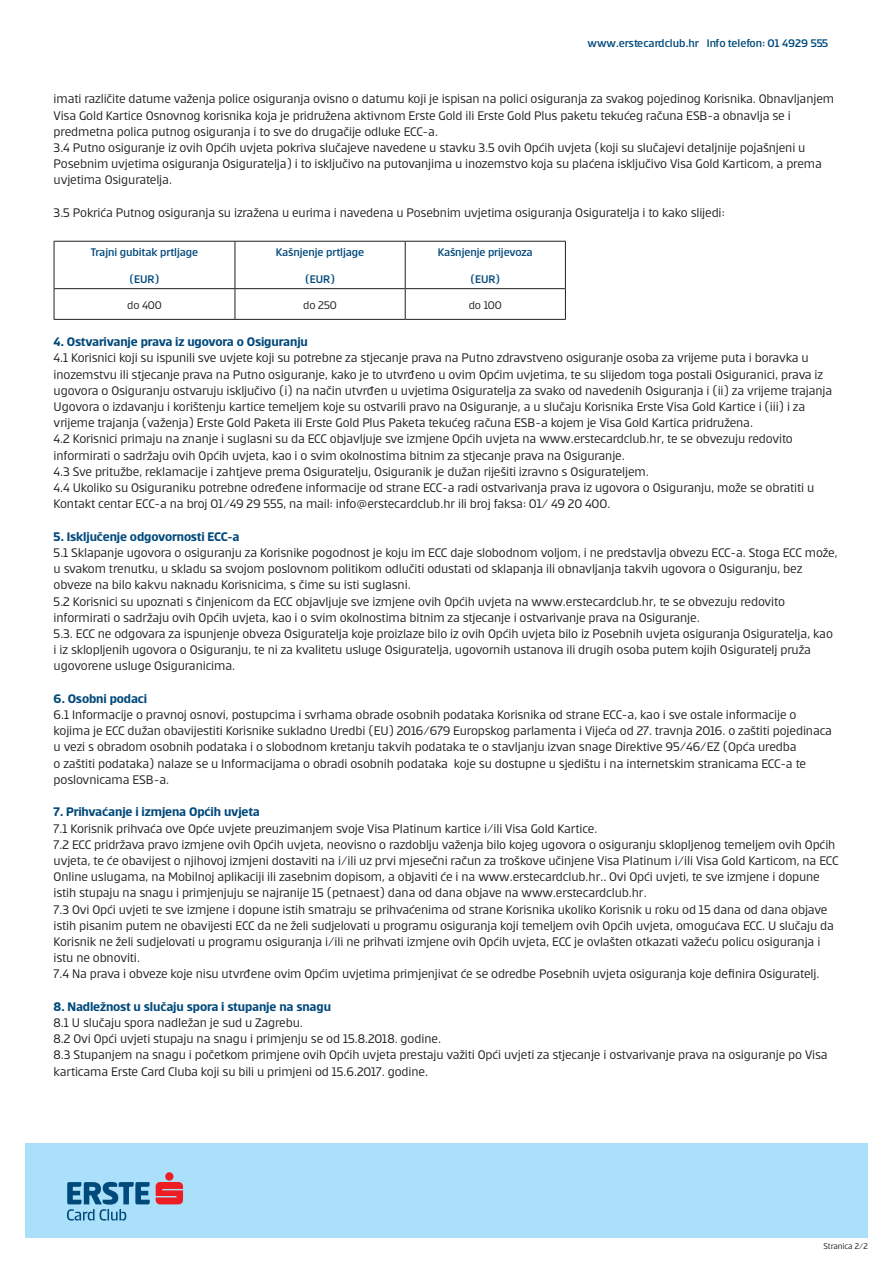
<style>
.page{position:relative;width:893px;height:1263px;background:#fff}
.page>*{position:absolute;margin:0;border:0;box-sizing:border-box;transform-origin:0 0}
.t1{font:13.5px/16.2px "Erste";letter-spacing:-.01em;color:#231f20}
.t2{font:700 13.5px "Erste";letter-spacing:-.01em;color:#00497b}
.t3{font:500 12px/26.4px "Erste";letter-spacing:-.01em;color:#00497b;text-align:center}
.t4{font:12px "Erste";letter-spacing:-.01em;color:#231f20}
.t5{font:9px "Erste";letter-spacing:-.015em;color:#231f20}
</style>
<div class="page">
<div style="left:25px;top:1142px;width:842px;height:95px;background:#aae0f9"></div>
<svg style="left:67px;top:1181px;width:83px;height:39px"></svg>
<svg style="left:156px;top:1172px;width:27px;height:32px"></svg>
<hr style="left:54px;top:241px;width:181px;height:1px;background:#231f20">
<hr style="left:54px;top:241px;width:1px;height:47px;background:#231f20">
<hr style="left:235px;top:241px;width:170px;height:1px;background:#231f20">
<hr style="left:234px;top:241px;width:1px;height:47px;background:#231f20">
<hr style="left:405px;top:241px;width:160px;height:1px;background:#231f20">
<hr style="left:404px;top:241px;width:1px;height:47px;background:#231f20">
<hr style="left:565px;top:241px;width:1px;height:47px;background:#231f20">
<hr style="left:54px;top:288px;width:181px;height:1px;background:#231f20">
<hr style="left:54px;top:289px;width:1px;height:30px;background:#231f20">
<hr style="left:235px;top:288px;width:170px;height:1px;background:#231f20">
<hr style="left:234px;top:289px;width:1px;height:30px;background:#231f20">
<hr style="left:405px;top:288px;width:160px;height:1px;background:#231f20">
<hr style="left:404px;top:289px;width:1px;height:30px;background:#231f20">
<hr style="left:565px;top:289px;width:1px;height:30px;background:#231f20">
<hr style="left:54px;top:319px;width:181px;height:1px;background:#231f20">
<hr style="left:235px;top:319px;width:170px;height:1px;background:#231f20">
<hr style="left:405px;top:319px;width:160px;height:1px;background:#231f20">
<p class="t3" style="left:587px;top:30px;width:242px">www.erstecardclub.hr Info telefon: 01 4929 555</p>
<p class="t1" style="left:54px;top:91px;width:781px">imati različite datume važenja police osiguranja ovisno o datumu koji je ispisan na polici osiguranja za svakog pojedinog Korisnika. Obnavljanjem Visa Gold Kartice Osnovnog korisnika koja je pridružena aktivnom Erste Gold ili Erste Gold Plus paketu tekućeg računa ESB-a obnavlja se i predmetna polica putnog osiguranja i to sve do drugačije odluke ECC-a.<br>3.4 Putno osiguranje iz ovih Općih uvjeta pokriva slučajeve navedene u stavku 3.5 ovih Općih uvjeta (koji su slučajevi detaljnije pojašnjeni u Posebnim uvjetima osiguranja Osiguratelja) i to isključivo na putovanjima u inozemstvo koja su plaćena isključivo Visa Gold Karticom, a prema uvjetima Osiguratelja.</p>
<p class="t1" style="left:54px;top:204px;width:672px">3.5 Pokrića Putnog osiguranja su izražena u eurima i navedena u Posebnim uvjetima osiguranja Osiguratelja i to kako slijedi:</p>
<p class="t3" style="left:91px;top:239px;width:109px">Trajni gubitak prtljage (EUR)</p>
<p class="t3" style="left:276px;top:239px;width:90px">Kašnjenje prtljage (EUR)</p>
<p class="t3" style="left:437px;top:239px;width:96px">Kašnjenje prijevoza (EUR)</p>
<p class="t4" style="left:127px;top:298px;width:36px">do 400</p>
<p class="t4" style="left:303px;top:298px;width:35px">do 250</p>
<p class="t4" style="left:468px;top:298px;width:35px">do 100</p>
<p class="t2" style="left:54px;top:335px;width:256px">4. Ostvarivanje prava iz ugovora o Osiguranju</p>
<p class="t1" style="left:54px;top:349px;width:779px">4.1 Korisnici koji su ispunili sve uvjete koji su potrebne za stjecanje prava na Putno zdravstveno osiguranje osoba za vrijeme puta i boravka u inozemstvu ili stjecanje prava na Putno osiguranje, kako je to utvrđeno u ovim Općim uvjetima, te su slijedom toga postali Osiguranici, prava iz ugovora o Osiguranju ostvaruju isključivo (i) na način utvrđen u uvjetima Osiguratelja za svako od navedenih Osiguranja i (ii) za vrijeme trajanja Ugovora o izdavanju i korištenju kartice temeljem koje su ostvarili pravo na Osiguranje, a u slučaju Korisnika Erste Visa Gold Kartice i (iii) i za vrijeme trajanja (važenja) Erste Gold Paketa ili Erste Gold Plus Paketa tekućeg računa ESB-a kojem je Visa Gold Kartica pridružena.<br>4.2 Korisnici primaju na znanje i suglasni su da ECC objavljuje sve izmjene Općih uvjeta na www.erstecardclub.hr, te se obvezuju redovito informirati o sadržaju ovih Općih uvjeta, kao i o svim okolnostima bitnim za stjecanje prava na Osiguranje.<br>4.3 Sve pritužbe, reklamacije i zahtjeve prema Osiguratelju, Osiguranik je dužan riješiti izravno s Osigurateljem.<br>4.4 Ukoliko su Osiguraniku potrebne određene informacije od strane ECC-a radi ostvarivanja prava iz ugovora o Osiguranju, može se obratiti u Kontakt centar ECC-a na broj 01/49 29 555, na mail: info@erstecardclub.hr ili broj faksa: 01/ 49 20 400.</p>
<p class="t2" style="left:54px;top:529px;width:187px">5. Isključenje odgovornosti ECC-a</p>
<p class="t1" style="left:54px;top:544px;width:785px">5.1 Sklapanje ugovora o osiguranju za Korisnike pogodnost je koju im ECC daje slobodnom voljom, i ne predstavlja obvezu ECC-a. Stoga ECC može, u svakom trenutku, u skladu sa svojom poslovnom politikom odlučiti odustati od sklapanja ili obnavljanja takvih ugovora o Osiguranju, bez obveze na bilo kakvu naknadu Korisnicima, s čime su isti suglasni.<br>5.2 Korisnici su upoznati s činjenicom da ECC objavljuje sve izmjene ovih Općih uvjeta na www.erstecardclub.hr, te se obvezuju redovito informirati o sadržaju ovih Općih uvjeta, kao i o svim okolnostima bitnim za stjecanje i ostvarivanje prava na Osiguranje.<br>5.3. ECC ne odgovara za ispunjenje obveza Osiguratelja koje proizlaze bilo iz ovih Općih uvjeta bilo iz Posebnih uvjeta osiguranja Osiguratelja, kao i iz sklopljenih ugovora o Osiguranju, te ni za kvalitetu usluge Osiguratelja, ugovornih ustanova ili drugih osoba putem kojih Osiguratelj pruža ugovorene usluge Osiguranicima.</p>
<p class="t2" style="left:54px;top:691px;width:95px">6. Osobni podaci</p>
<p class="t1" style="left:54px;top:706px;width:779px">6.1 Informacije o pravnoj osnovi, postupcima i svrhama obrade osobnih podataka Korisnika od strane ECC-a, kao i sve ostale informacije o kojima je ECC dužan obavijestiti Korisnike sukladno Uredbi (EU) 2016/679 Europskog parlamenta i Vijeća od 27. travnja 2016. o zaštiti pojedinaca u vezi s obradom osobnih podataka i o slobodnom kretanju takvih podataka te o stavljanju izvan snage Direktive 95/46/EZ (Opća uredba<br>o zaštiti podataka) nalaze se u Informacijama o obradi osobnih podataka koje su dostupne u sjedištu i na internetskim stranicama ECC-a te poslovnicama ESB-a.</p>
<p class="t2" style="left:54px;top:804px;width:208px">7. Prihvaćanje i izmjena Općih uvjeta</p>
<p class="t1" style="left:54px;top:819px;width:786px">7.1 Korisnik prihvaća ove Opće uvjete preuzimanjem svoje Visa Platinum kartice i/ili Visa Gold Kartice.<br>7.2 ECC pridržava pravo izmjene ovih Općih uvjeta, neovisno o razdoblju važenja bilo kojeg ugovora o osiguranju sklopljenog temeljem ovih Općih uvjeta, te će obavijest o njihovoj izmjeni dostaviti na i/ili uz prvi mjesečni račun za troškove učinjene Visa Platinum i/ili Visa Gold Karticom, na ECC Online uslugama, na Mobilnoj aplikaciji ili zasebnim dopisom, a objaviti će i na www.erstecardclub.hr.. Ovi Opći uvjeti, te sve izmjene i dopune istih stupaju na snagu i primjenjuju se najranije 15 (petnaest) dana od dana objave na www.erstecardclub.hr.<br>7.3 Ovi Opći uvjeti te sve izmjene i dopune istih smatraju se prihvaćenima od strane Korisnika ukoliko Korisnik u roku od 15 dana od dana objave istih pisanim putem ne obavijesti ECC da ne želi sudjelovati u programu osiguranja koji temeljem ovih Općih uvjeta, omogućava ECC. U slučaju da Korisnik ne želi sudjelovati u programu osiguranja i/ili ne prihvati izmjene ovih Općih uvjeta, ECC je ovlašten otkazati važeću policu osiguranja i istu ne obnoviti.<br>7.4 Na prava i obveze koje nisu utvrđene ovim Općim uvjetima primjenjivat će se odredbe Posebnih uvjeta osiguranja koje definira Osiguratelj.</p>
<p class="t2" style="left:54px;top:999px;width:279px">8. Nadležnost u slučaju spora i stupanje na snagu</p>
<p class="t1" style="left:54px;top:1014px;width:775px">8.1 U slučaju spora nadležan je sud u Zagrebu.<br>8.2 Ovi Opći uvjeti stupaju na snagu i primjenju se od 15.8.2018. godine.<br>8.3 Stupanjem na snagu i početkom primjene ovih Općih uvjeta prestaju važiti Opći uvjeti za stjecanje i ostvarivanje prava na osiguranje po Visa karticama Erste Card Cluba koji su bili u primjeni od 15.6.2017. godine.</p>
<p class="t5" style="left:823px;top:1240px;width:46px">Stranica 2/2</p>
</div>
